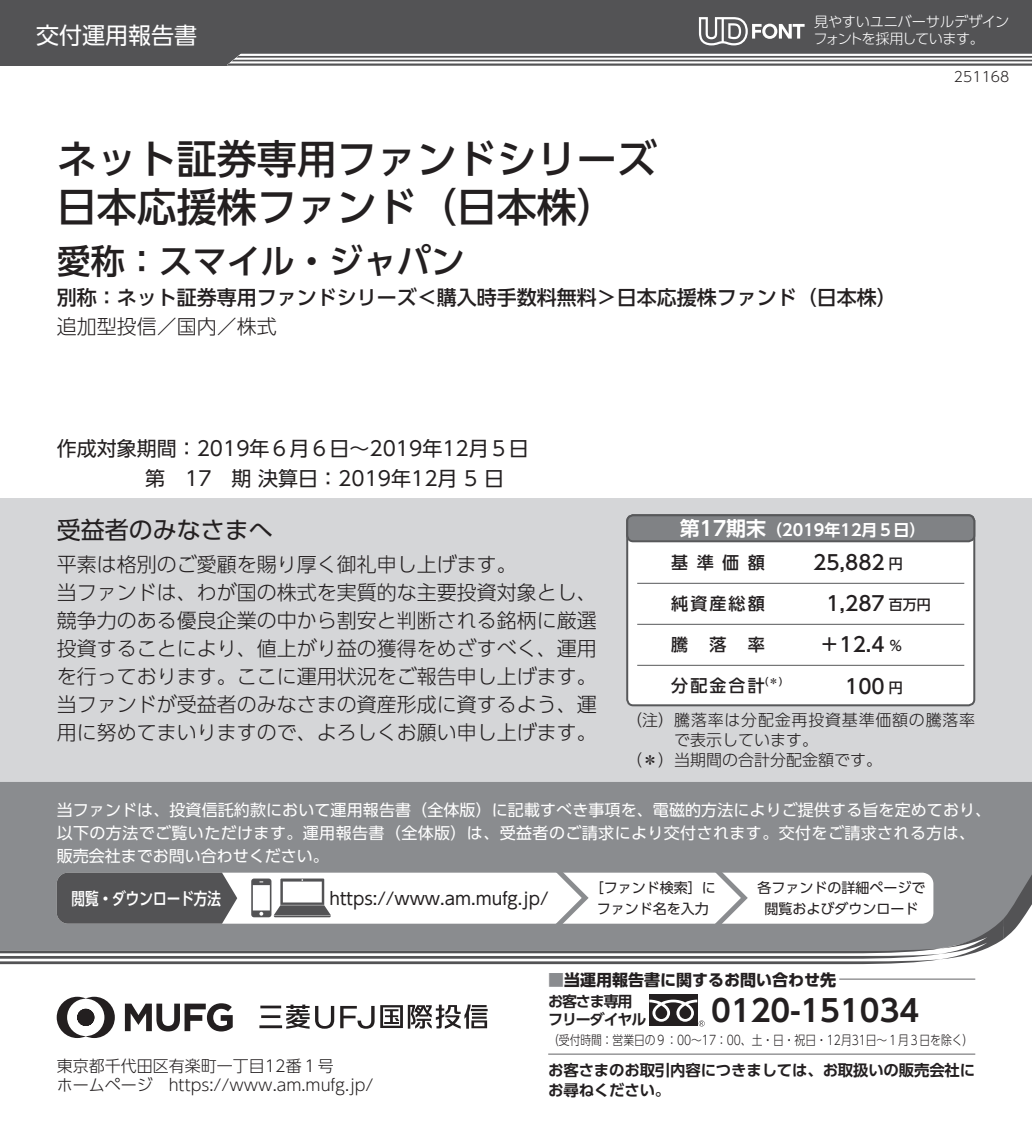
<style>
.page{position:relative;width:1032px;height:1134px;background:#fff}
.page>*{position:absolute;margin:0;border:0;box-sizing:border-box;transform-origin:0 0}
.t1{font:40px/48px "UD Shin Go Pro Medium 90 msp RKSJ H";color:#231f20}
.t2{font:34px "UD Shin Go Pro Medium 90 msp RKSJ H";color:#231f20}
.t3{font:30px "UD Shin Go Pro De Bold 90 msp RKSJ H";color:#231f20}
.t4{font:24px "UD Shin Go Pro Regular 90 msp RKSJ H";color:#231f20}
.t5{font:23px "UD Shin Go Pro Regular 90 msp RKSJ H";color:#fff}
.t6{font:20px/28px "UD Shin Go Pro Light 90 msp RKSJ H";color:#231f20}
.t7{font:20px "UD Shin Go Pro Medium 90 msp RKSJ H";color:#231f20}
.t8{font:20px/30px "UD Shin Go Pro Regular 90 msp RKSJ H";color:#231f20}
.t9{font:17px "UD Shin Go Pro Regular 90 msp RKSJ H";color:#231f20}
.t10{font:17px "UD Shin Go Pro Medium 90 msp RKSJ H";letter-spacing:.125em;color:#231f20}
.t11{font:17px "UD Shin Go C Oeiz Pr 6 Med 90 msp RKSJ H";color:#fff}
.t12{font:16px/23px "UD Shin Go Pro Regular 90 msp RKSJ H";letter-spacing:.005em;color:#fff}
.t13{font:16px/19px "UD Shin Go Pro Light 90 msp RKSJ H";color:#231f20}
.t14{font:16px "UD Shin Go Pro Light 90 msp RKSJ H";letter-spacing:.05em;color:#231f20}
.t15{font:16px "UD Shin Go Pro Bold 90 msp RKSJ H";color:#231f20}
.t16{font:16px "UD Shin Go Pro De Bold 90 msp RKSJ H";color:#fff}
.t17{font:15.4px/20px "UD Shin Go Pro De Bold 90 msp RKSJ H";letter-spacing:-.01em;color:#231f20}
.t18{font:15px/18px "UD Shin Go Pro De Bold 90 msp RKSJ H";letter-spacing:-.075em;color:#231f20}
.t19{font:14.2px/17px "UD Shin Go Pro Light 90 msp RKSJ H";letter-spacing:-.025em;color:#fff}
.t20{font:14px/20px "UD Shin Go Pro Regular 90 msp RKSJ H";color:#231f20;text-align:center}
.t21{font:14px "UD Shin Go Pro Light 90 msp RKSJ H";color:#231f20}
.t22{font:13px "UD Shin Go Pro Light 90 msp RKSJ H";letter-spacing:-.005em;color:#231f20;scale:.83 1}
.t23{font:10.2px "UD Shin Go Pro Medium 90 msp RKSJ H";color:#231f20}
.s1{font-size:20px}
.s2{font-size:14px}
.s3{color:#8a8c8f}
</style>
<div class="page">
<svg style="left:125px;top:1003px;width:108px;height:28px"></svg>
<svg style="left:57px;top:997px;width:58px;height:41px"></svg>
<hr style="left:260px;top:1005px;width:21px;height:3px;background:#231f20">
<hr style="left:259px;top:1025px;width:23px;height:3px;background:#231f20">
<hr style="left:261px;top:1015px;width:19px;height:3px;background:#231f20">
<svg style="left:340px;top:1004px;width:148px;height:25px"></svg>
<svg style="left:286px;top:1004px;width:48px;height:25px"></svg>
<div style="left:0;top:0;width:1032px;height:65px;background:#535355"></div>
<svg style="left:227px;top:54px;width:805px;height:11px"></svg>
<svg style="left:699px;top:17px;width:105px;height:28px"></svg>
<div style="left:0;top:498px;width:1032px;height:284px;background:#d5d6d8"></div>
<div style="left:0;top:782px;width:1032px;height:65px;background:#8a8c8f"></div>
<svg style="left:0;top:847px;width:1032px;height:117px"></svg>
<hr style="left:548px;top:1053px;width:427px;height:1px;background:#636366">
<hr style="left:839px;top:978px;width:136px;height:1px;background:#636366">
<div style="left:649px;top:995px;width:48px;height:31px;background:#231f20"></div>
<svg style="left:649px;top:1000px;width:56px;height:26px"></svg>
<div style="left:627px;top:515px;width:347px;height:190px;background:#fff;border-radius:6px"></div>
<div style="left:626px;top:514px;width:349px;height:192px;border:2px solid #57585a;border-radius:6px"></div>
<hr style="left:637px;top:583px;width:327px;height:1px;background:#57585a">
<hr style="left:637px;top:665px;width:327px;height:1px;background:#57585a">
<hr style="left:637px;top:624px;width:327px;height:1px;background:#57585a">
<div style="left:627px;top:515px;width:347px;height:26px;background:#808285;border-radius:6px"></div>
<div style="left:626px;top:514px;width:349px;height:28px;border:2px solid #57585a;border-radius:6px"></div>
<p class="t5" style="left:36px;top:27px;width:163px">交付運用報告書</p>
<p class="t19" style="left:813px;top:15px;width:197px">見やすいユニバーサルデザインフォントを採用しています。</p>
<p class="t21" style="left:954px;top:71px;width:57px">251168</p>
<h1 class="t1" style="left:57px;top:141px;width:601px">ネット証券専用ファンドシリーズ日本応援株ファンド（日本株）</h1>
<h2 class="t2" style="left:57px;top:248px;width:410px">愛称：スマイル・ジャパン</h2>
<p class="t7" style="left:57px;top:290px;width:841px">別称：ネット証券専用ファンドシリーズ＜購入時手数料無料＞日本応援株ファンド（日本株）</p>
<p class="t6" style="left:57px;top:315px;width:221px">追加型投信／国内／株式</p>
<p class="t8" style="left:145px;top:436px;width:385px;text-indent:-89px">作成対象期間：2019年６月６日～2019年12月５日第　17　期 決算日：2019年12月 ５ 日</p>
<p class="t4" style="left:57px;top:521px;width:218px">受益者のみなさまへ</p>
<p class="t6" style="left:57px;top:553px;width:541px">平素は格別のご愛顧を賜り厚く御礼申し上げます。<br>当ファンドは、わが国の株式を実質的な主要投資対象とし、競争力のある優良企業の中から割安と判断される銘柄に厳選投資することにより、値上がり益の獲得をめざすべく、運用を行っております。ここに運用状況をご報告申し上げます。当ファンドが受益者のみなさまの資産形成に資するよう、運用に努めてまいりますので、よろしくお願い申し上げます。</p>
<p class="t16" style="left:680px;top:524px;width:247px"><span class="s1">第17期末</span>（2019年12月５日）</p>
<p class="t10" style="left:671px;top:556px;width:95px">基準価額</p>
<p class="t7" style="left:813px;top:555px;width:91px">25,882 <span class="s2">円</span></p>
<p class="t10" style="left:671px;top:597px;width:95px">純資産総額</p>
<p class="t7" style="left:826px;top:596px;width:106px">1,287 <span class="s2">百万円</span></p>
<p class="t10" style="left:671px;top:638px;width:18px">騰</p>
<p class="t10" style="left:709px;top:638px;width:18px">落</p>
<p class="t10" style="left:748px;top:638px;width:18px">率</p>
<p class="t7" style="left:819px;top:637px;width:85px">＋12.4 <span class="s2">％</span></p>
<p class="t10" style="left:671px;top:680px;width:95px">分配金合計</p>
<p class="t23" style="left:765px;top:677px;width:19px">(＊)</p>
<p class="t7" style="left:845px;top:678px;width:59px">100 <span class="s2">円</span></p>
<p class="t14" style="left:626px;top:714px;width:351px">（注） 騰落率は分配金再投資基準価額の騰落率</p>
<p class="t13" style="left:674px;top:733px;width:145px">で表示しています。</p>
<p class="t13" style="left:626px;top:753px;width:257px">（＊） 当期間の合計分配金額です。</p>
<p class="t12" style="left:57px;top:801px;width:936px">当ファンドは、投資信託約款において運用報告書（全体版）に記載すべき事項を、電磁的方法によりご提供する旨を定めており、以下の方法でご覧いただけます。運用報告書（全体版）は、受益者のご請求により交付されます。交付をご請求される方は、販売会社までお問い合わせください。</p>
<p class="t11" style="left:72px;top:892px;width:151px">閲覧・ダウンロード方法</p>
<p class="t9" style="left:329px;top:892px;width:220px">https://www.am.mufg.jp/</p>
<p class="t20" style="left:590px;top:880px;width:127px">［ファンド検索］にファンド名を入力</p>
<p class="t20" style="left:757px;top:880px;width:169px">各ファンドの詳細ページで閲覧およびダウンロード</p>
<p class="t13" style="left:57px;top:1058px;width:318px">東京都千代田区有楽町一丁目12番１号<br>ホームページ　https://www.am.mufg.jp/</p>
<p class="t15" style="left:548px;top:974px;width:289px"><span class="s3">■</span>当運用報告書に関するお問い合わせ先</p>
<p class="t18" style="left:548px;top:995px;width:100px">お客さま専用フリーダイヤル</p>
<h3 class="t3" style="left:711px;top:999px;width:209px">0120-151034</h3>
<p class="t22" style="left:548px;top:1035px;width:514px">（受付時間：営業日の９：00～17：00、土・日・祝日・12月31日～１月３日を除く）</p>
<p class="t17" style="left:548px;top:1062px;width:429px">お客さまのお取引内容につきましては、お取扱いの販売会社にお尋ねください。</p>
</div>
